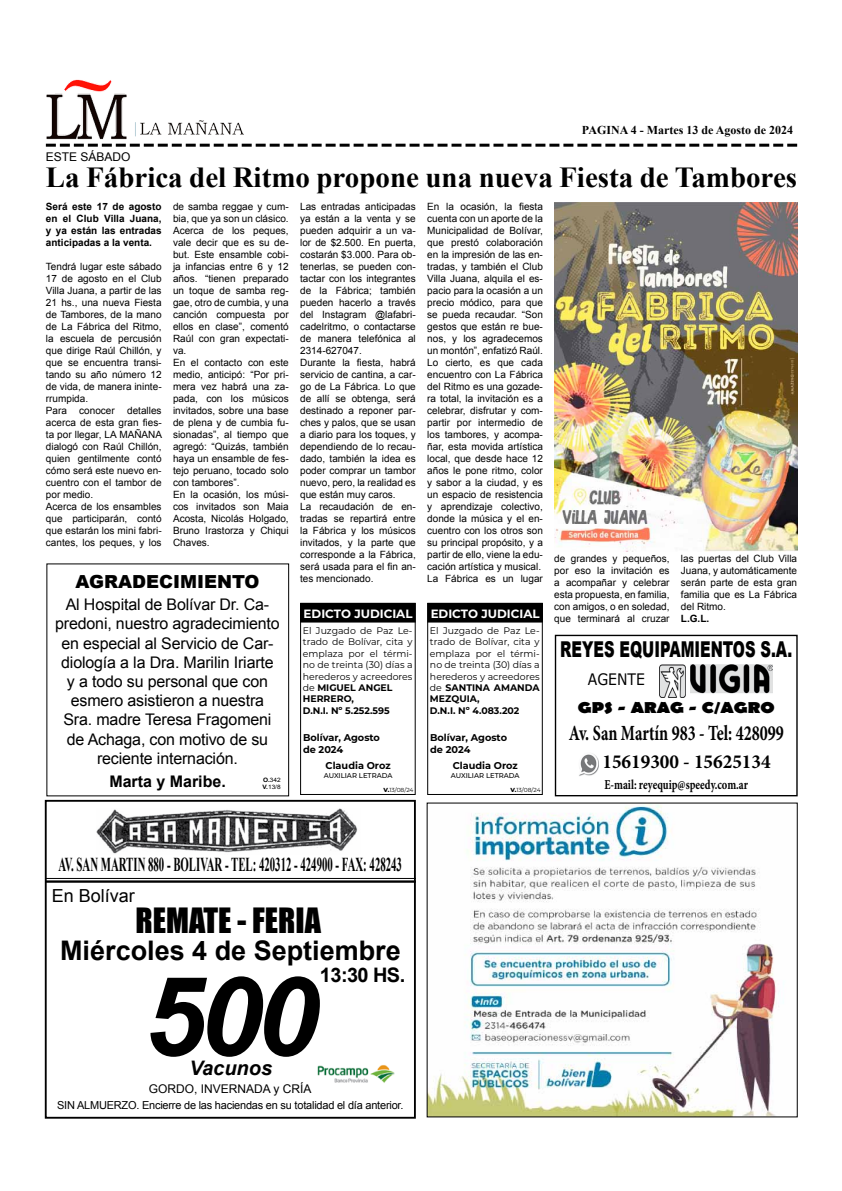
<style>
.page{position:relative;width:842px;height:1191px;background:#fff}
.page>*{position:absolute;margin:0;border:0;box-sizing:border-box;transform-origin:0 0}
.t1{font:italic 700 110px "Arial";color:#000}
.t2{font:32px "Impact";color:#000}
.t3{font:700 29px "Times New Roman";color:#000}
.t4{font:700 27px "Arial";color:#000}
.t5{font:900 21.8px "Arial";color:#000;scale:.67 1}
.t6{font:700 21.7px "Minion Pro";color:#000;scale:.74 1}
.t7{font:700 20px "Arial";color:#000}
.t8{font:italic 700 20px "Arial";color:#000}
.t9{font:700 19.9px "Minion Pro";color:#000;scale:.96 1}
.t10{font:700 19.6px "Times New Roman";color:#000;scale:.55 1}
.t11{font:900 18px "Arial";color:#000}
.t12{font:18px "Arial";color:#000}
.t13{font:16px/19.2px "Arial";letter-spacing:-.01em;color:#000;text-align:center}
.t14{font:700 16px "Arial";color:#000}
.t15{font:700 15.8px "Berlin Sans FB";color:#000;scale:1.16 1}
.t16{font:15.8px "Verdana";color:#000;scale:.88 1}
.t17{font:700 13.7px "Minion Pro";color:#000;scale:.77 1}
.t18{font:700 12px "Times New Roman";color:#000}
.t19{font:12px "Arial";color:#000}
.t20{font:700 12px "Montserrat";color:#fff}
.t21{font:11px "Arial";letter-spacing:-.02em;color:#000}
.t22{font:10px/12px "Arial";color:#000}
.t23{font:700 10px/12px "Arial";color:#000;text-align:justify}
.t24{font:700 9.9px/11.8px "Montserrat";color:#000}
.t25{font:9.5px/11.4px "Montserrat";color:#000}
.t26{font:500 7px "Montserrat";color:#000}
.t27{font:6px/7.2px "Arial";color:#000;scale:1.08 1}
.t28{font:5.8px "Montserrat";color:#000}
.s1{font-weight:700}
.s2{font-weight:800}
</style>
<div class="page">
<img style="left:46px;top:79px;width:198px;height:61px">
<svg style="left:46px;top:144px;width:751px;height:3px"></svg>
<img style="left:429px;top:804px;width:347px;height:311px">
<img style="left:690px;top:664px;width:82px;height:30px">
<img style="left:659px;top:664px;width:27px;height:33px">
<img style="left:579px;top:753px;width:20px;height:23px">
<div style="left:555px;top:635px;width:243px;height:161px;border:1px solid #000"></div>
<div style="left:300px;top:603px;width:116px;height:192px;border:1px solid #000"></div>
<div style="left:301px;top:603px;width:114px;height:19px;background:#000"></div>
<div style="left:427px;top:603px;width:116px;height:192px;border:1px solid #000"></div>
<div style="left:428px;top:603px;width:114px;height:19px;background:#000"></div>
<div style="left:45px;top:800px;width:371px;height:318px;border:2px solid #000"></div>
<img style="left:96px;top:809px;width:262px;height:45px">
<hr style="left:46px;top:878px;width:370px;height:1px;background:#000">
<hr style="left:46px;top:880px;width:370px;height:2px;background:#000">
<img style="left:317px;top:1065px;width:78px;height:18px">
<img style="left:554px;top:202px;width:243px;height:349px">
<p class="t18" style="left:582px;top:121px;width:213px">PAGINA 4 - Martes 13 de Agosto de 2024</p>
<p class="t19" style="left:46px;top:149px;width:86px">ESTE SÁBADO</p>
<h3 class="t3" style="left:46px;top:157px;width:753px">La Fábrica del Ritmo propone una nueva Fiesta de Tambores</h3>
<p class="t22" style="left:173px;top:200px;width:117px">de samba reggae y cum&shy;bia, que ya son un clásico.<br>Acerca de los peques, vale decir que es su de&shy;but. Este ensamble cobi&shy;ja infancias entre 6 y 12 años. “tienen preparado un toque de samba reg&shy;gae, otro de cumbia, y una canción compuesta por ellos en clase”, comentó<br>Raúl con gran expectati&shy;va.<br>En el contacto con este medio, anticipó: “Por pri&shy;mera vez habrá una za&shy;pada, con los músicos invitados, sobre una base de plena y de cumbia fu&shy;sionadas”, al tiempo que agregó: “Quizás, también haya un ensamble de fes&shy;tejo peruano, tocado solo con tambores”.<br>En la ocasión, los músi&shy;cos invitados son Maia<br>Acosta, Nicolás Holgado,<br>Bruno Irastorza y Chiqui<br>Chaves.</p>
<p class="t22" style="left:300px;top:200px;width:117px">Las entradas anticipadas ya están a la venta y se pueden adquirir a un va&shy;lor de $2.500. En puerta, costarán $3.000. Para ob&shy;tenerlas, se pueden con&shy;tactar con los integrantes de la Fábrica; también pueden hacerlo a través del Instagram @lafabri&shy;cadelritmo, o contactarse de manera telefónica al<br>2314-627047.<br>Durante la fiesta, habrá servicio de cantina, a car&shy;go de La Fábrica. Lo que de allí se obtenga, será destinado a reponer par&shy;ches y palos, que se usan a diario para los toques, y dependiendo de lo recau&shy;dado, también la idea es poder comprar un tambor nuevo, pero, la realidad es que están muy caros.<br>La recaudación de en&shy;tradas se repartirá entre la Fábrica y los músicos invitados, y la parte que corresponde a la Fábrica, será usada para el fin an&shy;tes mencionado.</p>
<p class="t22" style="left:427px;top:200px;width:117px">En la ocasión, la fiesta cuenta con un aporte de la<br>Municipalidad de Bolívar, que prestó colaboración en la impresión de las en&shy;tradas, y también el Club<br>Villa Juana, alquila el es&shy;pacio para la ocasión a un precio módico, para que se pueda recaudar. “Son gestos que están re bue&shy;nos, y los agradecemos un montón”, enfatizó Raúl.<br>Lo cierto, es que cada encuentro con La Fábrica del Ritmo es una gozade&shy;ra total, la invitación es a celebrar, disfrutar y com&shy;partir por intermedio de los tambores, y acompa&shy;ñar, esta movida artística local, que desde hace 12 años le pone ritmo, color y sabor a la ciudad, y es un espacio de resistencia y aprendizaje colectivo, donde la música y el en&shy;cuentro con los otros son su principal propósito, y a partir de ello, viene la edu&shy;cación artística y musical.<br>La Fábrica es un lugar</p>
<p class="t23" style="left:46px;top:200px;width:117px">Será este 17 de agosto en el Club Villa Juana, y ya están las entradas anticipadas a la venta.</p>
<p class="t22" style="left:46px;top:260px;width:118px">Tendrá lugar este sábado<br>17 de agosto en el Club<br>Villa Juana, a partir de las<br>21 hs., una nueva Fiesta de Tambores, de la mano de La Fábrica del Ritmo, la escuela de percusión que dirige Raúl Chillón, y que se encuentra transi&shy;tando su año número 12 de vida, de manera ininte&shy;rrumpida.<br>Para conocer detalles acerca de esta gran fies&shy;ta por llegar, LA MAÑANA dialogó con Raúl Chillón, quien gentilmente contó cómo será este nuevo en&shy;cuentro con el tambor de por medio.<br>Acerca de los ensambles que participarán, contó que estarán los mini fabri&shy;cantes, los peques, y los</p>
<h3 class="t11" style="left:75px;top:568px;width:186px">AGRADECIMIENTO</h3>
<p class="t13" style="left:55px;top:595px;width:226px">Al Hospital de Bolívar Dr. Ca&shy;predoni, nuestro agradecimiento en especial al Servicio de Car&shy;diología a la Dra. Marilin Iriarte<br>y a todo su personal que con esmero asistieron a nuestra<br>Sra. madre Teresa Fragomeni de Achaga, con motivo de su reciente internación.</p>
<h3 class="t14" style="left:109px;top:770px;width:118px">Marta y Maribe.</h3>
<p class="t27" style="left:263px;top:776px;width:18px"><span class="s1">O.</span>342<br><span class="s1">V.</span>13/8</p>
<p class="t20" style="left:304px;top:604px;width:110px">EDICTO JUDICIAL</p>
<p class="t25" style="left:303px;top:624px;width:111px">El Juzgado de Paz Le&shy;trado de Bolívar, cita y emplaza por el térmi&shy;no de treinta (30) días a herederos y acreedores de <span class="s1">MIGUEL ANGEL<br>HERRERO,<br>D.N.I. Nº 5.252.595</span></p>
<p class="t20" style="left:431px;top:604px;width:110px">EDICTO JUDICIAL</p>
<p class="t25" style="left:430px;top:624px;width:111px">El Juzgado de Paz Le&shy;trado de Bolívar, cita y emplaza por el térmi&shy;no de treinta (30) días a herederos y acreedores de <span class="s1">SANTINA AMANDA<br>MEZQUIA,<br>D.N.I. Nº 4.083.202</span></p>
<p class="t24" style="left:303px;top:731px;width:78px">Bolívar, Agosto de 2024</p>
<p class="t24" style="left:430px;top:731px;width:78px">Bolívar, Agosto de 2024</p>
<p class="t24" style="left:326px;top:759px;width:67px">Claudia Oroz</p>
<p class="t26" style="left:324px;top:770px;width:70px">AUXILIAR LETRADA</p>
<p class="t28" style="left:383px;top:785px;width:32px"><span class="s2">V.</span>13/08/24</p>
<p class="t24" style="left:453px;top:759px;width:67px">Claudia Oroz</p>
<p class="t26" style="left:451px;top:770px;width:70px">AUXILIAR LETRADA</p>
<p class="t28" style="left:510px;top:785px;width:32px"><span class="s2">V.</span>13/08/24</p>
<p class="t22" style="left:554px;top:552px;width:117px;text-align:justify">de grandes y pequeños, por eso la invitación es a acompañar y celebrar esta propuesta, en familia, con amigos, o en soledad, que terminará al cruzar</p>
<p class="t22" style="left:681px;top:552px;width:118px;text-align:justify">las puertas del Club Villa Juana, y automáticamente serán parte de esta gran familia que es La Fábrica del Ritmo.</p>
<p class="t23" style="left:681px;top:612px;width:30px">L.G.L.</p>
<h3 class="t5" style="left:560px;top:633px;width:348px">REYES EQUIPAMIENTOS S.A.</h3>
<h3 class="t16" style="left:588px;top:668px;width:66px">AGENTE</h3>
<h3 class="t6" style="left:569px;top:718px;width:292px">Av. San Martín 983 - Tel: 428099</h3>
<h3 class="t9" style="left:602px;top:747px;width:177px">15619300 - 15625134</h3>
<h3 class="t15" style="left:578px;top:698px;width:171px">GPS - ARAG - C/AGRO</h3>
<h3 class="t17" style="left:604px;top:775px;width:188px">E-mail: reyequip@speedy.com.ar</h3>
<h3 class="t10" style="left:58px;top:851px;width:626px">AV. SAN MARTIN 880 - BOLIVAR - TEL: 420312 - 424900 - FAX: 428243</h3>
<h3 class="t12" style="left:52px;top:884px;width:85px">En Bolívar</h3>
<h2 class="t2" style="left:136px;top:895px;width:187px">REMATE - FERIA</h2>
<h3 class="t4" style="left:60px;top:933px;width:342px">Miércoles 4 de Septiembre</h3>
<h1 class="t1" style="left:143px;top:943px;width:176px">500</h1>
<h3 class="t8" style="left:190px;top:1055px;width:84px">Vacunos</h3>
<p class="t19" style="left:149px;top:1080px;width:164px">GORDO, INVERNADA y CRÍA</p>
<p class="t21" style="left:57px;top:1097px;width:348px">SIN ALMUERZO. Encierre de las haciendas en su totalidad el día anterior.</p>
<h3 class="t7" style="left:320px;top:962px;width:87px">13:30 HS.</h3>
</div>
